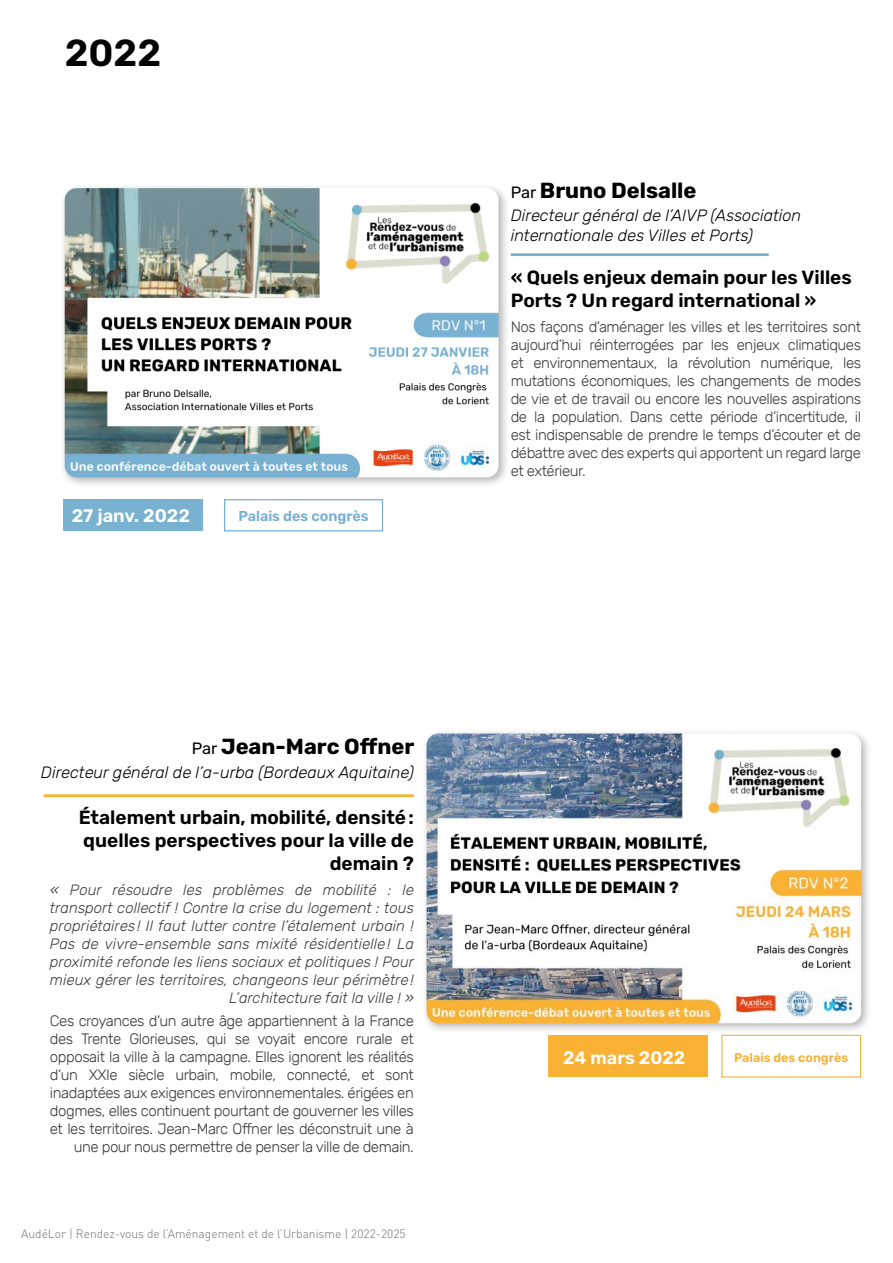
<style>
.page{position:relative;width:893px;height:1263px;background:#fff}
.page>*{position:absolute;margin:0;border:0;box-sizing:border-box;transform-origin:0 0}
.t1{font:600 37.5px "Rubik";color:#020203}
.t2{font:700 21.9px "Rubik";color:#000}
.t3{font:600 19.05px/23px "Rubik";color:#000}
.t4{font:600 18.15px "Rubik";color:#fff}
.t5{font:600 18px "Rubik";color:#fff}
.t6{font:italic 300 16.35px/19.6px "Rubik";color:#000}
.t7{font:300 15px/18px "Rubik";letter-spacing:-.03em;color:#3c3c3b;text-align:justify}
.t8{font:italic 300 15px/18px "Rubik";color:#3c3c3b;text-align:right}
.t9{font:600 14.4px "Rubik";color:#79b0d1}
.t10{font:600 12.6px "Rubik";color:#f9b234}
.t11{font:300 12px "DIN Pro";color:#706f6f}
.s1{font-weight:400;font-size:16.35px}
</style>
<div class="page">
<div style="left:59px;top:183px;width:451px;height:305px;background:#000;opacity:.3"></div>
<img style="left:65px;top:188px;width:433px;height:289px">
<div style="left:421px;top:728px;width:451px;height:306px;background:#000;opacity:.3"></div>
<img style="left:427px;top:733px;width:434px;height:290px">
<hr style="left:511px;top:253px;width:258px;height:3px;background:#79b0d1">
<hr style="left:44px;top:794px;width:370px;height:3px;background:#f9b234">
<div style="left:64px;top:499px;width:139px;height:32px;background:#79b1d1"></div>
<div style="left:548px;top:1035px;width:159px;height:41px;background:#f9b234"></div>
<div style="left:224px;top:499px;width:159px;height:32px;border:1px solid #79b1d1"></div>
<div style="left:721px;top:1035px;width:140px;height:42px;border:1px solid #f9b234"></div>
<h1 class="t1" style="left:65px;top:31px;width:98px">2022</h1>
<p class="t4" style="left:72px;top:506px;width:120px">27 janv. 2022</p>
<p class="t9" style="left:238px;top:507px;width:132px">Palais des congrès</p>
<h2 class="t2" style="left:192px;top:734px;width:224px"><span class="s1">Par</span> Jean-Marc Offner</h2>
<p class="t6" style="left:41px;top:763px;width:374px">Directeur général de l’a-urba (Bordeaux Aquitaine)</p>
<p class="t3" style="left:79px;top:806px;width:337px;text-align:right">Étalement urbain, mobilité, densité: quelles perspectives pour la ville de demain ?</p>
<p class="t8" style="left:50px;top:882px;width:366px">« Pour résoudre les problèmes de mobilité : le transport collectif ! Contre la crise du logement : tous propriétaires ! Il faut lutter contre l’étalement urbain !<br>Pas de vivre-ensemble sans mixité résidentielle! La proximité refonde les liens sociaux et politiques ! Pour mieux gérer les territoires, changeons leur périmètre!<br>L’architecture fait la ville ! »</p>
<p class="t7" style="left:50px;top:1012px;width:365px;text-align:right">Ces croyances d’un autre âge appartiennent à la France des Trente Glorieuses, qui se voyait encore rurale et opposait la ville à la campagne. Elles ignorent les réalités d’un XXIe siècle urbain, mobile, connecté, et sont inadaptées aux exigences environnementales. érigées en dogmes, elles continuent pourtant de gouverner les villes et les territoires. Jean-Marc Offner les déconstruit une à une pour nous permettre de penser la ville de demain.</p>
<p class="t11" style="left:21px;top:1225px;width:386px">AudéLor | Rendez-vous de l’Aménagement et de l’Urbanisme | 2022-2025</p>
<h2 class="t2" style="left:511px;top:177px;width:187px"><span class="s1">Par</span> Bruno Delsalle</h2>
<p class="t6" style="left:511px;top:206px;width:292px">Directeur général de l’AIVP (Association internationale des Villes et Ports)</p>
<p class="t3" style="left:511px;top:266px;width:343px">« Quels enjeux demain pour les Villes<br>Ports ? Un regard international »</p>
<p class="t7" style="left:511px;top:318px;width:352px">Nos façons d’aménager les villes et les territoires sont aujourd’hui réinterrogées par les enjeux climatiques et environnementaux, la révolution numérique, les mutations économiques, les changements de modes de vie et de travail ou encore les nouvelles aspirations de la population. Dans cette période d’incertitude, il est indispensable de prendre le temps d’écouter et de débattre avec des experts qui apportent un regard large et extérieur.</p>
<p class="t5" style="left:563px;top:1047px;width:123px">24 mars 2022</p>
<p class="t10" style="left:734px;top:1050px;width:116px">Palais des congrès</p>
</div>
